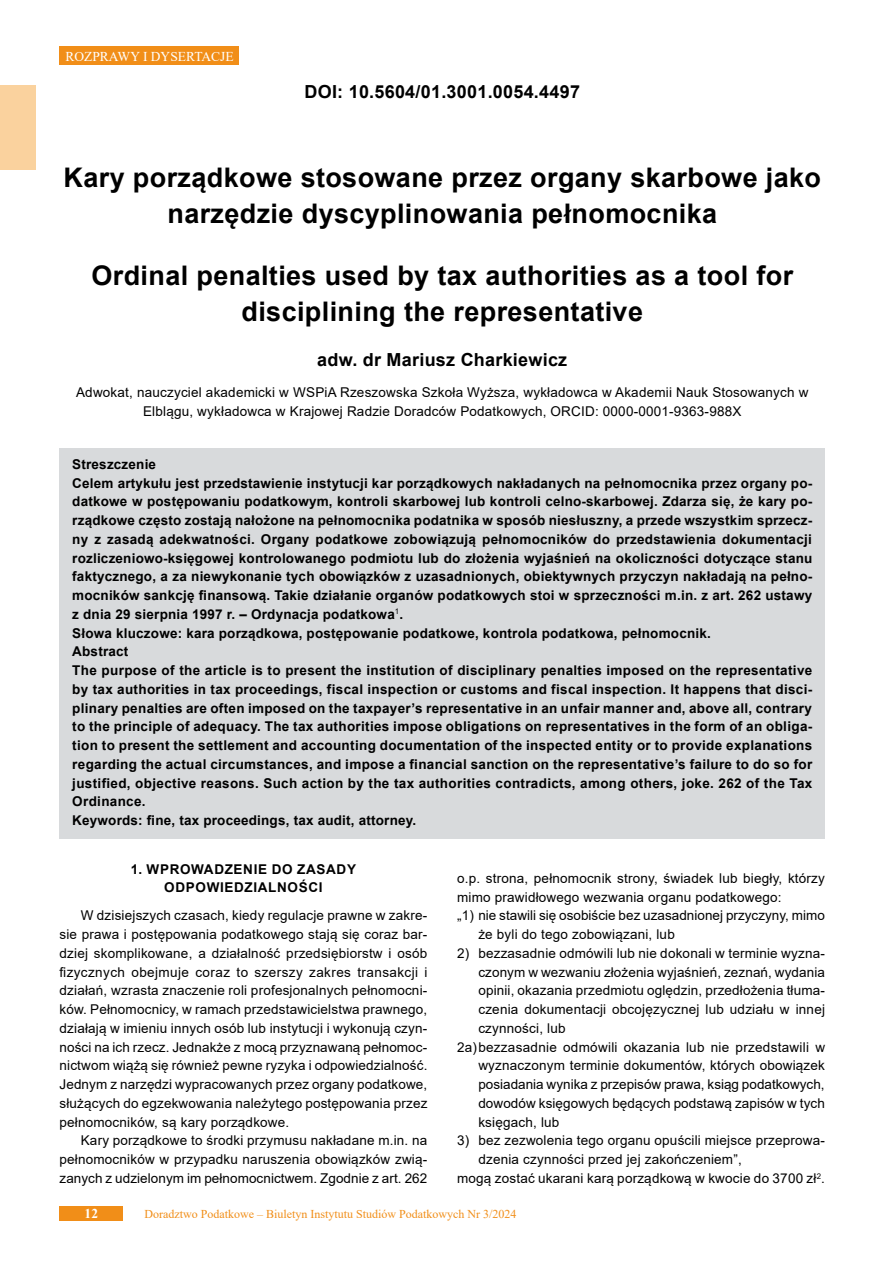
<style>
.page{position:relative;width:893px;height:1263px;background:#fff}
.page>*{position:absolute;margin:0;border:0;box-sizing:border-box;transform-origin:0 0}
.tytul{font:700 27px/36px "Arial";letter-spacing:.015em;color:#000;text-align:center}
.doi{font:700 18px "Arial";letter-spacing:.015em;color:#000}
.autor1{font:700 18px "Arial";letter-spacing:.015em;color:#000}
.lead{font:700 13.5px/18.8px "Arial";letter-spacing:.015em;color:#000;text-align:justify}
.tekst{font:13.5px/18.8px "Arial";letter-spacing:.015em;color:#000;text-align:justify}
.punkt1{font:13.5px/18.8px "Arial";letter-spacing:.015em;color:#000}
.inf_o_autorze{font:13.5px/18.8px "Arial";letter-spacing:.015em;color:#000;text-align:center}
.tekst_bw{font:13.5px "Arial";letter-spacing:.015em;color:#000}
.Srodtytul{font:700 13.5px/18.8px "Arial";letter-spacing:.05em;color:#000;text-align:center}
.t1{font:13.5px "Times New Roman";color:#fff}
.t2{font:700 13.5px "Times New Roman";color:#fff}
.t3{font:12px "Times New Roman";color:#f18e18}
</style>
<div class="page">
<div style="left:60px;top:1205px;width:63px;height:15px;background:#f18e18"></div>
<div style="left:60px;top:46px;width:179px;height:19px;background:#f18e18"></div>
<div style="left:0;top:85px;width:36px;height:85px;background:#fad29e"></div>
<div style="left:60px;top:448px;width:765px;height:34px;background:#d8dadc"></div>
<div style="left:60px;top:467px;width:765px;height:165px;background:#d8dadc"></div>
<div style="left:60px;top:617px;width:765px;height:34px;background:#d8dadc"></div>
<div style="left:60px;top:636px;width:765px;height:34px;background:#d8dadc"></div>
<div style="left:60px;top:655px;width:765px;height:165px;background:#d8dadc"></div>
<div style="left:60px;top:805px;width:765px;height:34px;background:#d8dadc"></div>
<p class="t1" style="left:65px;top:47px;width:170px">ROZPRAWY I DYSERTACJE</p>
<p class="doi" style="left:304px;top:79px;width:277px">DOI: 10.5604/01.3001.0054.4497</p>
<p class="tytul" style="left:64px;top:160px;width:759px">Kary porządkowe stosowane przez organy skarbowe jako narzędzie dyscyplinowania pełnomocnika</p>
<p class="tytul" style="left:91px;top:258px;width:703px">Ordinal penalties used by tax authorities as a tool for disciplining the representative</p>
<p class="autor1" style="left:317px;top:347px;width:251px">adw. dr Mariusz Charkiewicz</p>
<p class="inf_o_autorze" style="left:76px;top:383px;width:734px">Adwokat, nauczyciel akademicki w WSPiA Rzeszowska Szkoła Wyższa, wykładowca w Akademii Nauk Stosowanych w<br>Elblągu, wykładowca w Krajowej Radzie Doradców Podatkowych, ORCID: 0000-0001-9363-988X</p>
<p class="lead" style="left:72px;top:455px;width:85px">Streszczenie</p>
<p class="lead" style="left:72px;top:474px;width:742px">Celem artykułu jest przedstawienie instytucji kar porządkowych nakładanych na pełnomocnika przez organy po&shy;datkowe w postępowaniu podatkowym, kontroli skarbowej lub kontroli celno-skarbowej. Zdarza się, że kary po&shy;rządkowe często zostają nałożone na pełnomocnika podatnika w sposób niesłuszny, a przede wszystkim sprzecz&shy;ny z zasadą adekwatności. Organy podatkowe zobowiązują pełnomocników do przedstawienia dokumentacji rozliczeniowo-księgowej kontrolowanego podmiotu lub do złożenia wyjaśnień na okoliczności dotyczące stanu faktycznego, a za niewykonanie tych obowiązków z uzasadnionych, obiektywnych przyczyn nakładają na pełno&shy;mocników sankcję finansową. Takie działanie organów podatkowych stoi w sprzeczności m.in. z art. 262 ustawy z dnia 29 sierpnia 1997 r. – Ordynacja podatkowa<sup>1</sup>.</p>
<p class="lead" style="left:72px;top:624px;width:640px">Słowa kluczowe: kara porządkowa, postępowanie podatkowe, kontrola podatkowa, pełnomocnik.</p>
<p class="lead" style="left:72px;top:642px;width:58px">Abstract</p>
<p class="lead" style="left:72px;top:661px;width:742px">The purpose of the article is to present the institution of disciplinary penalties imposed on the representative by tax authorities in tax proceedings, fiscal inspection or customs and fiscal inspection. It happens that disci&shy;plinary penalties are often imposed on the taxpayer’s representative in an unfair manner and, above all, contrary to the principle of adequacy. The tax authorities impose obligations on representatives in the form of an obliga&shy;tion to present the settlement and accounting documentation of the inspected entity or to provide explanations regarding the actual circumstances, and impose a financial sanction on the representative’s failure to do so for justified, objective reasons. Such action by the tax authorities contradicts, among others, joke. 262 of the Tax Ordinance.</p>
<p class="lead" style="left:72px;top:811px;width:345px">Keywords: fine, tax proceedings, tax audit, attorney.</p>
<p class="Srodtytul" style="left:131px;top:860px;width:227px">1. WPROWADZENIE DO ZASADY<br>ODPOWIEDZIALNOŚCI</p>
<p class="tekst" style="left:60px;top:906px;width:369px;text-indent:21px">W dzisiejszych czasach, kiedy regulacje prawne w zakre&shy;sie prawa i postępowania podatkowego stają się coraz bar&shy;dziej skomplikowane, a działalność przedsiębiorstw i osób fizycznych obejmuje coraz to szerszy zakres transakcji i działań, wzrasta znaczenie roli profesjonalnych pełnomocni&shy;ków. Pełnomocnicy, w ramach przedstawicielstwa prawnego, działają w imieniu innych osób lub instytucji i wykonują czyn&shy;ności na ich rzecz. Jednakże z mocą przyznawaną pełnomoc&shy;nictwom wiążą się również pewne ryzyka i odpowiedzialność.<br>Jednym z narzędzi wypracowanych przez organy podatkowe, służących do egzekwowania należytego postępowania przez pełnomocników, są kary porządkowe.</p>
<p class="tekst" style="left:60px;top:1131px;width:369px;text-indent:21px">Kary porządkowe to środki przymusu nakładane m.in. na pełnomocników w przypadku naruszenia obowiązków zwią&shy;zanych z udzielonym im pełnomocnictwem. Zgodnie z art. 262</p>
<p class="tekst" style="left:457px;top:869px;width:369px">o.p. strona, pełnomocnik strony, świadek lub biegły, którzy mimo prawidłowego wezwania organu podatkowego:</p>
<p class="punkt1" style="left:478px;top:906px;width:348px;text-indent:-21px">„1) nie stawili się osobiście bez uzasadnionej przyczyny, mimo że byli do tego zobowiązani, lub</p>
<p class="punkt1" style="left:478px;top:944px;width:348px;text-align:justify;text-indent:-21px">2) bezzasadnie odmówili lub nie dokonali w terminie wyzna&shy;czonym w wezwaniu złożenia wyjaśnień, zeznań, wydania opinii, okazania przedmiotu oględzin, przedłożenia tłuma&shy;czenia dokumentacji obcojęzycznej lub udziału w innej czynności, lub</p>
<p class="punkt1" style="left:478px;top:1037px;width:348px;text-align:justify;text-indent:-21px">2a)bezzasadnie odmówili okazania lub nie przedstawili w wyznaczonym terminie dokumentów, których obowiązek posiadania wynika z przepisów prawa, ksiąg podatkowych, dowodów księgowych będących podstawą zapisów w tych księgach, lub</p>
<p class="punkt1" style="left:478px;top:1131px;width:348px;text-indent:-21px">3) bez zezwolenia tego organu opuścili miejsce przeprowa&shy;dzenia czynności przed jej zakończeniem”,</p>
<p class="tekst_bw" style="left:457px;top:1169px;width:369px">mogą zostać ukarani karą porządkową w kwocie do 3700 zł<sup>2</sup>.</p>
<p class="t2" style="left:85px;top:1204px;width:15px">12</p>
<p class="t3" style="left:145px;top:1205px;width:373px">Doradztwo Podatkowe – Biuletyn Instytutu Studiów Podatkowych Nr 3/2024</p>
</div>
